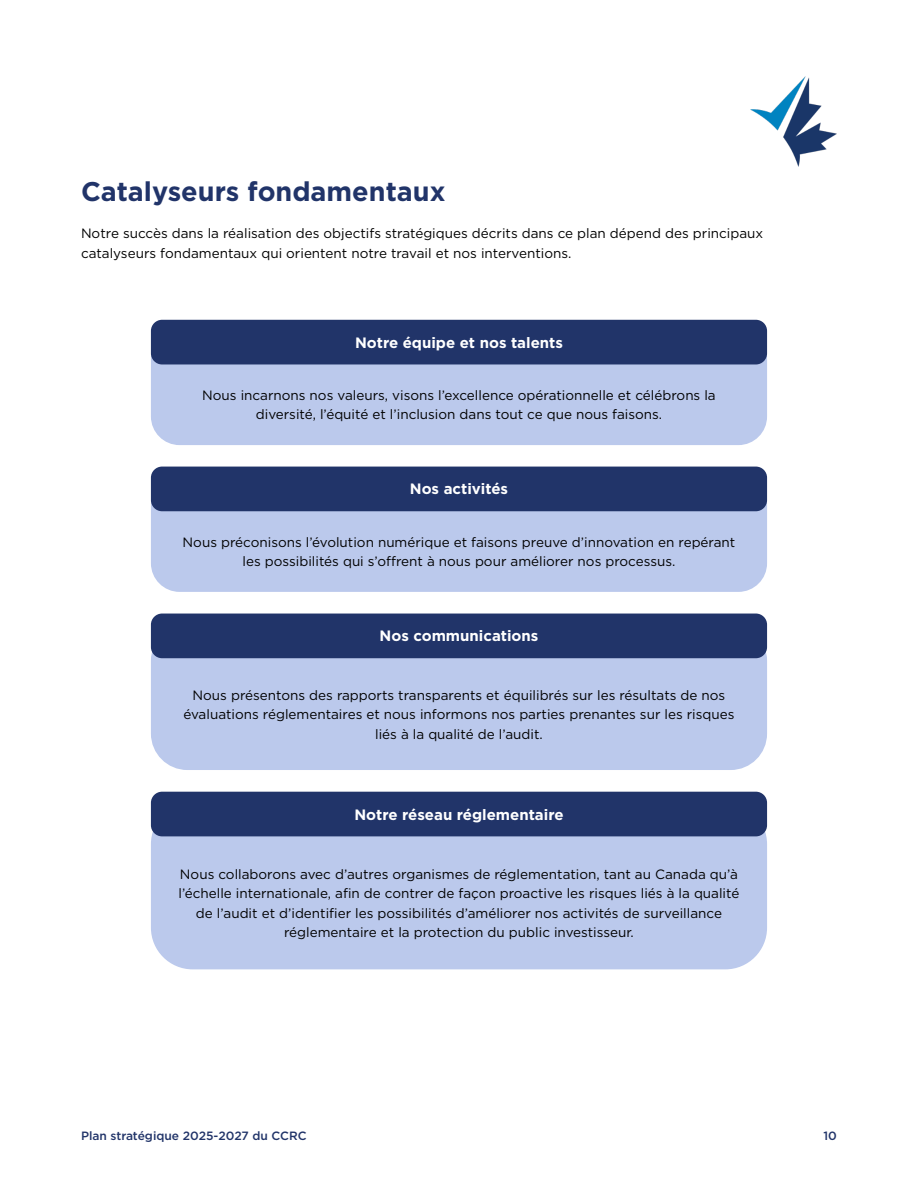
<style>
.page{position:relative;width:918px;height:1188px;background:#fff}
.page>*{position:absolute;margin:0;border:0;box-sizing:border-box;transform-origin:0 0}
.t1{font:700 27px "Gotham";color:#213469}
.t2{font:700 15px "Gotham";color:#fff}
.t3{font:13.5px "Gotham";color:#000}
.t4{font:500 12px "Gotham";color:#213469}
</style>
<div class="page">
<div style="left:151px;top:331px;width:616px;height:114px;background:#bbc9ec;border-radius:29px"></div>
<div style="left:151px;top:320px;width:616px;height:44px;background:#213469;border-radius:11px"></div>
<div style="left:151px;top:477px;width:616px;height:115px;background:#bbc9ec;border-radius:29px"></div>
<div style="left:151px;top:467px;width:616px;height:44px;background:#213469;border-radius:11px"></div>
<div style="left:151px;top:624px;width:616px;height:146px;background:#bbc9ec;border-radius:36px"></div>
<div style="left:151px;top:614px;width:616px;height:44px;background:#213469;border-radius:11px"></div>
<div style="left:151px;top:802px;width:616px;height:167px;background:#bbc9ec;border-radius:42px"></div>
<div style="left:151px;top:792px;width:616px;height:44px;background:#213469;border-radius:11px"></div>
<img style="left:751px;top:77px;width:86px;height:89px">
<p class="t1" style="left:81px;top:179px;width:366px">Catalyseurs fondamentaux</p>
<p class="t3" style="left:81px;top:227px;width:684px">Notre succès dans la réalisation des objectifs stratégiques décrits dans ce plan dépend des principaux</p>
<p class="t3" style="left:81px;top:247px;width:492px">catalyseurs fondamentaux qui orientent notre travail et nos interventions.</p>
<p class="t2" style="left:355px;top:336px;width:209px">Notre équipe et nos talents</p>
<p class="t3" style="left:202px;top:389px;width:515px">Nous incarnons nos valeurs, visons l’excellence opérationnelle et célébrons la</p>
<p class="t3" style="left:256px;top:409px;width:408px">diversité, l’équité et l’inclusion dans tout ce que nous faisons.</p>
<p class="t2" style="left:410px;top:482px;width:100px">Nos activités</p>
<p class="t3" style="left:183px;top:536px;width:554px">Nous préconisons l’évolution numérique et faisons preuve d’innovation en repérant</p>
<p class="t3" style="left:243px;top:555px;width:434px">les possibilités qui s’offrent à nous pour améliorer nos processus.</p>
<p class="t2" style="left:380px;top:629px;width:160px">Nos communications</p>
<p class="t3" style="left:193px;top:689px;width:534px">Nous présentons des rapports transparents et équilibrés sur les résultats de nos</p>
<p class="t3" style="left:183px;top:708px;width:553px">évaluations réglementaires et nous informons nos parties prenantes sur les risques</p>
<p class="t3" style="left:375px;top:728px;width:169px">liés à la qualité de l’audit.</p>
<p class="t2" style="left:354px;top:808px;width:211px">Notre réseau réglementaire</p>
<p class="t3" style="left:180px;top:868px;width:560px">Nous collaborons avec d’autres organismes de réglementation, tant au Canada qu’à</p>
<p class="t3" style="left:179px;top:887px;width:562px">l’échelle internationale, afin de contrer de façon proactive les risques liés à la qualité</p>
<p class="t3" style="left:196px;top:907px;width:528px">de l’audit et d’identifier les possibilités d’améliorer nos activités de surveillance</p>
<p class="t3" style="left:284px;top:926px;width:351px">réglementaire et la protection du public investisseur.</p>
<p class="t4" style="left:81px;top:1130px;width:227px">Plan stratégique 2025-2027 du CCRC</p>
<p class="t4" style="left:824px;top:1130px;width:15px">10</p>
</div>
